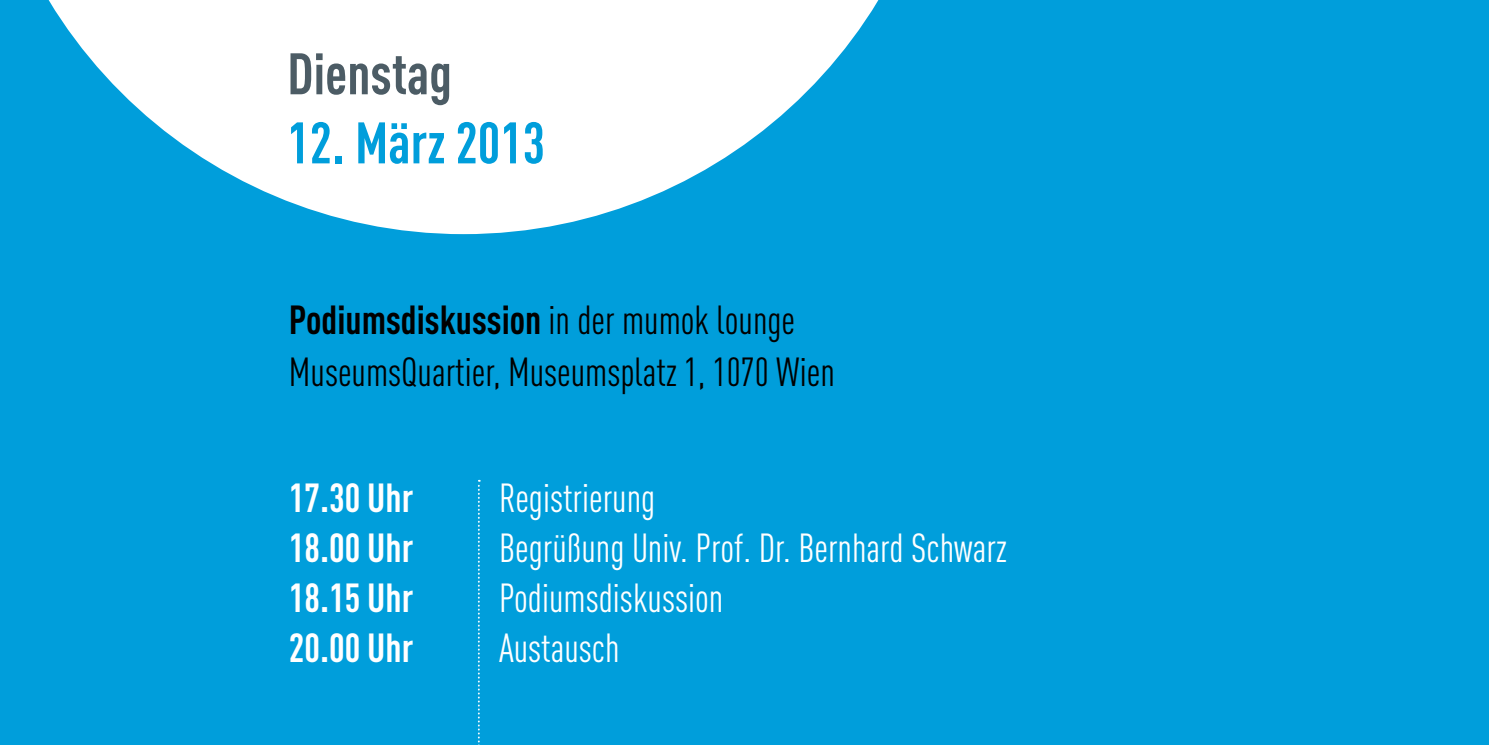
<style>
.page{position:relative;width:1489px;height:745px;background:#fff}
.page>*{position:absolute;margin:0;border:0;box-sizing:border-box;transform-origin:0 0}
.t1{font:700 57.5px "DIN Cond";color:#009edb}
.t2{font:700 57.5px "DIN Cond";color:#4c5c65}
.t3{font:40px "DIN Cond";color:#fff}
.t4{font:40px/52.5px "DIN Cond";color:#000}
.t5{font:700 40px "DIN Cond";color:#fff}
.s1{font-weight:700}
</style>
<div class="page">
<div style="left:0;top:0;width:1488px;height:744px;background:#009edb"></div>
<svg style="left:478px;top:479px;width:2px;height:266px"></svg>
<svg style="left:48px;top:0;width:831px;height:234px;fill:#fff"></svg>
<h1 class="t2" style="left:287px;top:39px;width:166px">Dienstag</h1>
<h1 class="t1" style="left:287px;top:108px;width:259px">12. März 2013</h1>
<p class="t4" style="left:289px;top:293px;width:547px"><span class="s1">Podiumsdiskussion</span> in der mumok lounge<br>MuseumsQuartier, Museumsplatz 1, 1070 Wien</p>
<p class="t5" style="left:289px;top:473px;width:126px">17.30 Uhr</p>
<p class="t3" style="left:499px;top:474px;width:158px">Registrierung</p>
<p class="t5" style="left:289px;top:523px;width:126px">18.00 Uhr</p>
<p class="t3" style="left:499px;top:524px;width:509px">Begrüßung Univ. Prof. Dr. Bernhard Schwarz</p>
<p class="t5" style="left:289px;top:573px;width:126px">18.15 Uhr</p>
<p class="t3" style="left:499px;top:574px;width:226px">Podiumsdiskussion</p>
<p class="t5" style="left:289px;top:623px;width:126px">20.00 Uhr</p>
<p class="t3" style="left:499px;top:624px;width:122px">Austausch</p>
</div>
